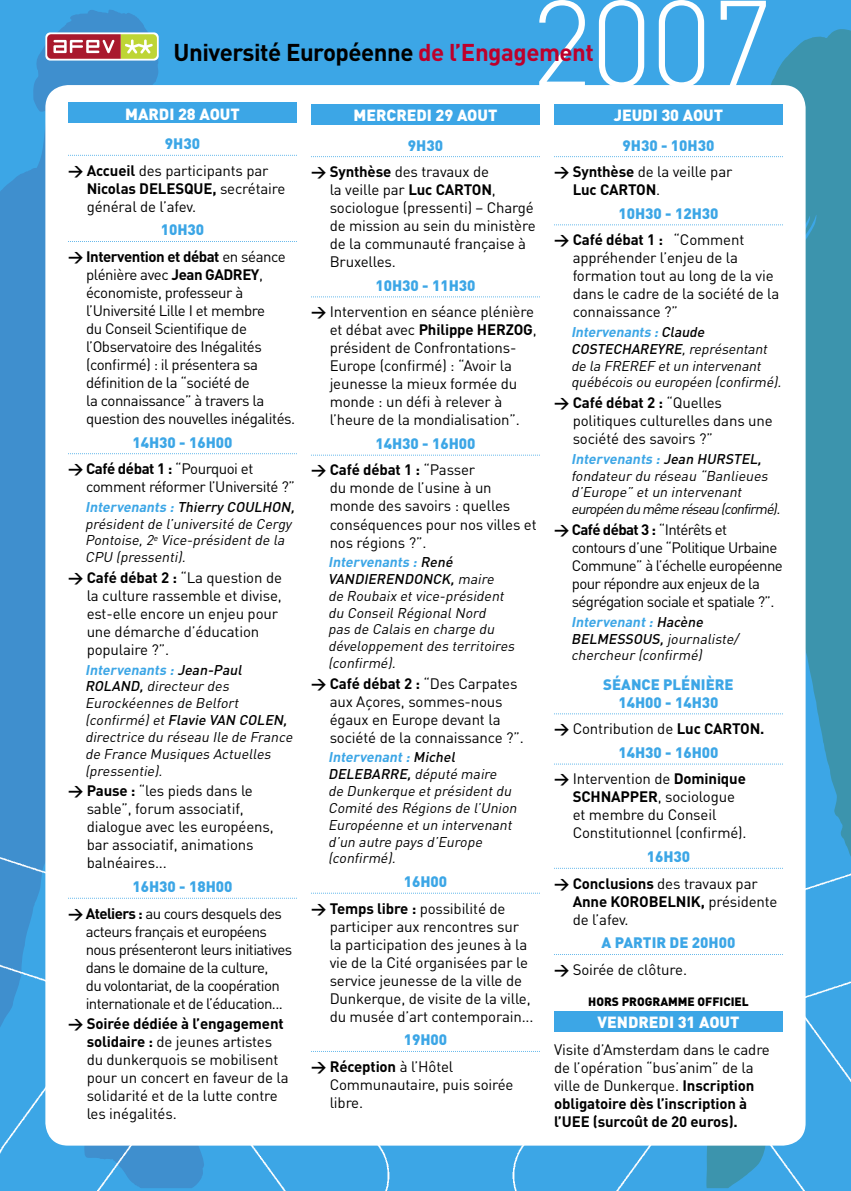
<style>
.page{position:relative;width:851px;height:1191px;background:#fff}
.page>*{position:absolute;margin:0;border:0;box-sizing:border-box;transform-origin:0 0}
.t1{font:700 24px "DIN";letter-spacing:-.02em;color:#000}
.t2{font:900 16px "DIN";color:#fff}
.t3{font:15px/18px "DIN";letter-spacing:-.01em;color:#000}
.t4{font:15px/18px "DIN";letter-spacing:-.04em;color:#000}
.t5{font:15px/18px "DIN";letter-spacing:-.03em;color:#000}
.t6{font:700 15px/26.6px "DIN";letter-spacing:-.03em;color:#000}
.t7{font:700 15px/26.6px "DIN";letter-spacing:-.01em;color:#000;text-align:right}
.t8{font:900 15px/23.6px "DIN";color:#3ca6e6}
.t9{font:italic 14px/16.8px "DIN";color:#000}
.t10{font:900 12px "DIN";color:#000}
.s1{color:#bd002b}
.s2{font-weight:900;color:#3ca6e6}
.s3{font-weight:700}
.s4{font-weight:400}
.s5{font-weight:700;color:#3ca6e6}
.s6{font-weight:500}
.s7{font-weight:700;color:#000}
.s8{font-weight:400;color:#000}
</style>
<div class="page">
<div style="left:0;top:0;width:850px;height:1191px;background:#3ca6e6"></div>
<svg style="left:0;top:10px;width:158px;height:634px;fill:#3f8fce"></svg>
<div style="left:771px;top:29px;width:79px;height:615px;background:#3c94ad"></div>
<img style="left:0;top:644px;width:850px;height:547px">
<div style="left:45px;top:32px;width:114px;height:29px;background:#fff;border-radius:5px"></div>
<svg style="left:47px;top:34px;width:110px;height:25px;background:#c17e5e"></svg>
<div style="left:45px;top:85px;width:760px;height:1060px;background:#fff;border-radius:23px"></div>
<div style="left:68px;top:103px;width:229px;height:20px;background:#3ca6e6"></div>
<svg style="left:68px;top:155px;width:229px;height:1px"></svg>
<svg style="left:68px;top:241px;width:229px;height:1px"></svg>
<svg style="left:68px;top:453px;width:229px;height:1px"></svg>
<svg style="left:68px;top:897px;width:229px;height:1px"></svg>
<div style="left:311px;top:104px;width:229px;height:20px;background:#3ca6e6"></div>
<svg style="left:311px;top:156px;width:229px;height:1px"></svg>
<svg style="left:311px;top:296px;width:229px;height:1px"></svg>
<svg style="left:311px;top:454px;width:229px;height:1px"></svg>
<svg style="left:311px;top:892px;width:229px;height:1px"></svg>
<svg style="left:311px;top:1051px;width:229px;height:1px"></svg>
<div style="left:554px;top:104px;width:228px;height:20px;background:#3ca6e6"></div>
<svg style="left:554px;top:156px;width:227px;height:1px"></svg>
<svg style="left:554px;top:224px;width:227px;height:1px"></svg>
<svg style="left:554px;top:713px;width:227px;height:1px"></svg>
<svg style="left:554px;top:763px;width:227px;height:1px"></svg>
<svg style="left:554px;top:867px;width:227px;height:1px"></svg>
<svg style="left:554px;top:954px;width:227px;height:1px"></svg>
<div style="left:554px;top:1011px;width:228px;height:20px;background:#3ca6e6"></div>
<svg style="left:539px;top:0;width:226px;height:86px"></svg>
<h1 class="t1" style="left:173px;top:36px;width:422px">Université Européenne <span class="s1">de l’Engagement</span></h1>
<p class="t2" style="left:125px;top:103px;width:116px">MARDI 28 AOUT</p>
<p class="t3" style="left:68px;top:130px;width:202px;line-height:26.6px;text-indent:97px"><span class="s2">9H30<br></span><span class="s3">&gt; Accueil</span> des participants par</p>
<p class="t3" style="left:87px;top:179px;width:200px"><span class="s3">Nicolas DELESQUE,</span> secrétaire général de l’afev.</p>
<p class="t6" style="left:68px;top:216px;width:219px;text-indent:93px"><span class="s2">10H30<br></span>&gt; Intervention et débat <span class="s4">en séance</span></p>
<p class="t5" style="left:86px;top:265px;width:211px">plénière avec <span class="s3">Jean GADREY</span>, économiste, professeur à l’Université Lille I et membre<br>du Conseil Scientifique de l’Observatoire des Inégalités (confirmé) : il présentera sa définition de la “société de<br>la connaissance” à travers la question des nouvelles inégalités.</p>
<p class="t6" style="left:68px;top:428px;width:187px;text-indent:64px"><span class="s2">14H30 - 16H00<br></span>&gt; Café débat 1 : <span class="s4">“Pourquoi et</span></p>
<p class="t5" style="left:86px;top:477px;width:210px">comment réformer l’Université ?”</p>
<p class="t9" style="left:85px;top:498px;width:214px"><span class="s5">Intervenants :</span> <span class="s6">Thierry COULHON, </span>présidentde l’université de Cergy<br>Pontoise,2<sup>e</sup> Vice-présidentde la<br>CPU (pressenti).</p>
<p class="t3" style="left:87px;top:568px;width:197px;text-indent:-19px"><span class="s3">&gt; Café débat 2 :</span> “La question de la culture rassemble et divise, est-elle encore un enjeu pour une démarche d’éducation populaire ?”.</p>
<p class="t9" style="left:85px;top:661px;width:212px"><span class="s5">Intervenants :</span> <span class="s6">Jean-Paul<br>ROLAND,</span>directeur des<br>Eurockéennes de Belfort (confirmé)et<span class="s6">Flavie VAN COLEN, </span>directrice du réseau Ile de France de France Musiques Actuelles (pressentie).</p>
<p class="t3" style="left:87px;top:781px;width:188px;text-indent:-19px"><span class="s3">&gt; Pause :</span> “les pieds dans le sable”, forum associatif, dialogue avec les européens, bar associatif, animations balnéaires...</p>
<p class="t4" style="left:68px;top:873px;width:215px;line-height:26.6px;text-indent:64px"><span class="s2">16H30 - 18H00<br></span><span class="s3">&gt; Ateliers :</span> au cours desquels des</p>
<p class="t4" style="left:86px;top:922px;width:208px">acteurs français et européens nous présenteront leurs initiatives dans le domaine de la culture,<br>du volontariat, de la coopération internationale et de l’éducation...</p>
<p class="t3" style="left:87px;top:1014px;width:203px;text-indent:-19px"><span class="s3">&gt; Soirée dédiée à l’engagement solidaire :</span> de jeunes artistes du dunkerquois se mobilisent pour un concert en faveur de la solidarité et de la lutte contre les inégalités.</p>
<p class="t2" style="left:353px;top:105px;width:145px">MERCREDI 29 AOUT</p>
<p class="t3" style="left:311px;top:131px;width:179px;line-height:26.6px;text-indent:97px"><span class="s2">9H30<br></span><span class="s3">&gt; Synthèse</span> des travaux de</p>
<p class="t3" style="left:329px;top:180px;width:207px">la veille par <span class="s3">Luc CARTON</span>, sociologue (pressenti) – Chargé de mission au sein du ministère de la communauté française à<br>Bruxelles.</p>
<p class="t3" style="left:311px;top:272px;width:224px;line-height:26.6px;text-align:center"><span class="s2">10H30 - 11H30<br></span><span class="s3">&gt;</span> Intervention en séance plénière</p>
<p class="t3" style="left:329px;top:320px;width:208px">et débat avec <span class="s3">Philippe HERZOG</span>, président de Confrontations-<br>Europe (confirmé) : “Avoir la jeunesse la mieux formée du monde : un défi à relever à l’heure de la mondialisation”.</p>
<p class="t7" style="left:311px;top:429px;width:166px"><span class="s2">14H30 - 16H00<br></span>&gt; Café débat 1 : <span class="s4">“Passer</span></p>
<p class="t3" style="left:329px;top:479px;width:208px">du monde de l’usine à un monde des savoirs : quelles conséquences pour nos villes et nos régions ?”.</p>
<p class="t9" style="left:328px;top:553px;width:191px"><span class="s5">Intervenants :</span> <span class="s6">René<br>VANDIERENDONCK,</span>maire de Roubaix etvice-président du ConseilRégionalNord<br>pas de Calais en charge du développementdes territoires (confirmé).</p>
<p class="t3" style="left:329px;top:674px;width:196px;text-indent:-19px"><span class="s3">&gt; Café débat 2 :</span> “Des Carpates aux Açores, sommes-nous égaux en Europe devant la société de la connaissance ?”.</p>
<p class="t9" style="left:328px;top:748px;width:193px"><span class="s5">Intervenant:</span> <span class="s6">Michel<br>DELEBARRE,</span>député maire de Dunkerque etprésidentdu<br>Comité des Régions de l’Union<br>Européenne etun intervenant d’un autre pays d’Europe (confirmé).</p>
<p class="t3" style="left:311px;top:868px;width:196px;line-height:26.6px;text-indent:93px"><span class="s2">16H00<br></span><span class="s3">&gt; Temps libre :</span> possibilité de</p>
<p class="t3" style="left:329px;top:916px;width:205px">participer aux rencontres sur la participation des jeunes à la vie de la Cité organisées par le service jeunesse de la ville de<br>Dunkerque, de visite de la ville, du musée d’art contemporain...</p>
<p class="t7" style="left:311px;top:1025px;width:144px;text-align:left;text-indent:93px"><span class="s2">19H00 </span>&gt; Réception <span class="s4">à l’Hôtel</span></p>
<p class="t3" style="left:329px;top:1075px;width:185px">Communautaire, puis soirée libre.</p>
<p class="t2" style="left:613px;top:105px;width:111px">JEUDI 30 AOUT</p>
<p class="t3" style="left:554px;top:131px;width:180px;line-height:26.6px;text-indent:68px"><span class="s2">9H30 - 10H30 </span><span class="s3">&gt; Synthèse</span> de la veille par</p>
<p class="t8" style="left:618px;top:177px;width:102px;text-indent:-46px"><span class="s7">Luc CARTON</span><span class="s8">.<br></span>10H30 - 12H30</p>
<p class="t3" style="left:572px;top:230px;width:208px;text-indent:-19px"><span class="s3">&gt; Café débat 1 :</span> “Comment appréhender l’enjeu de la formation tout au long de la vie dans le cadre de la société de la connaissance ?”</p>
<p class="t9" style="left:571px;top:323px;width:214px"><span class="s5">Intervenants :</span> <span class="s6">Claude<br>COSTECHAREYRE</span>,représentant de la FREREF etun intervenant québécois ou européen (confirmé).</p>
<p class="t3" style="left:572px;top:393px;width:201px;text-indent:-19px"><span class="s3">&gt; Café débat 2 :</span> “Quelles politiques culturelles dans une société des savoirs ?”</p>
<p class="t9" style="left:571px;top:450px;width:213px"><span class="s5">Intervenants :</span> <span class="s6">Jean HURSTEL, </span>fondateur du réseau “Banlieues d’Europe” etun intervenant européendumêmeréseau(confirmé).</p>
<p class="t4" style="left:571px;top:520px;width:212px;text-indent:-18px"><span class="s3">&gt; Café débat 3 :</span> “Intérêts et contours d’une “Politique Urbaine<br>Commune” à l’échelle européenne pour répondre aux enjeux de la ségrégation sociale et spatiale ?”.</p>
<p class="t9" style="left:571px;top:613px;width:172px"><span class="s5">Intervenant:</span> <span class="s6">Hacène<br>BELMESSOUS,</span>journaliste/ chercheur (confirmé)</p>
<p class="t8" style="left:603px;top:674px;width:132px;line-height:18px;text-align:center">SÉANCE PLÉNIÈRE<br>14H00 - 14H30</p>
<p class="t3" style="left:618px;top:716px;width:148px;line-height:23.6px;text-indent:-64px"><span class="s3">&gt;</span> Contribution de <span class="s3">Luc CARTON.<br></span><span class="s2">14H30 - 16H00</span></p>
<p class="t3" style="left:572px;top:769px;width:175px;text-indent:-19px"><span class="s3">&gt;</span> Intervention de <span class="s3">Dominique<br>SCHNAPPER</span>, sociologue et membre du Conseil<br>Constitutionnel (confirmé).</p>
<p class="t3" style="left:554px;top:843px;width:205px;line-height:26.6px;text-indent:93px"><span class="s2">16H30<br></span><span class="s3">&gt; Conclusions</span> des travaux par</p>
<p class="t3" style="left:572px;top:892px;width:206px"><span class="s3">Anne KOROBELNIK,</span> présidente de l’afev.</p>
<p class="t3" style="left:554px;top:929px;width:183px;line-height:26.6px;text-indent:47px"><span class="s2">A PARTIR DE 20H00 </span><span class="s3">&gt;</span> Soirée de clôture.</p>
<p class="t10" style="left:588px;top:994px;width:162px">HORS PROGRAMME OFFICIEL</p>
<p class="t2" style="left:597px;top:1011px;width:143px">VENDREDI 31 AOUT</p>
<p class="t3" style="left:554px;top:1040px;width:217px">Visite d’Amsterdam dans le cadre de l’opération “bus’anim” de la ville de Dunkerque. <span class="s3">Inscription obligatoire dès l’inscription à l’UEE (surcoût de 20 euros).</span></p>
</div>
